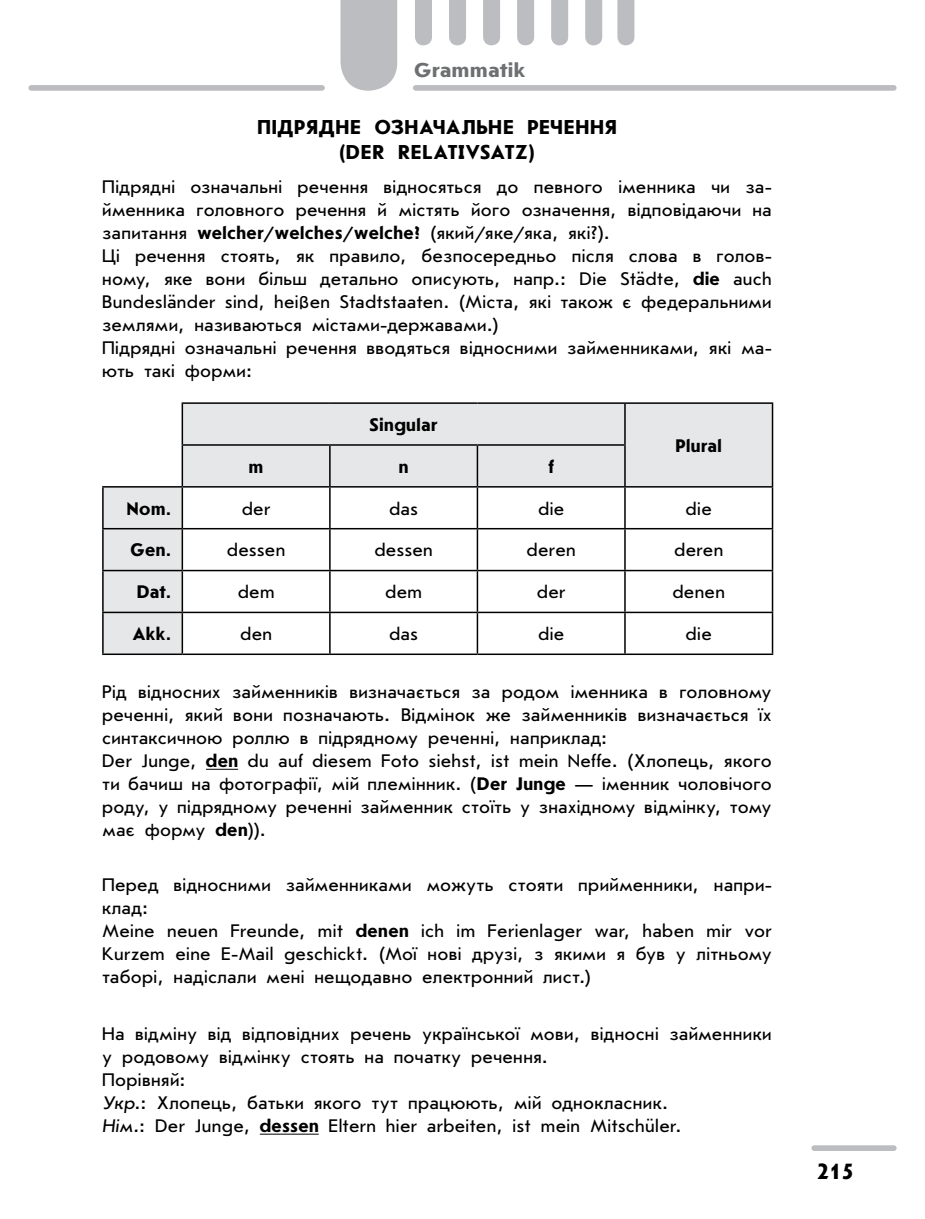
<style>
.page{position:relative;width:925px;height:1219px;background:#fff}
.page>*{position:absolute;margin:0;border:0;box-sizing:border-box;transform-origin:0 0}
.t1{font:700 23px "Journal Sans OTF";color:#000}
.t2{font:700 21px "Journal Sans OTF";letter-spacing:.02em;color:#000}
.t3{font:700 21px "Journal Sans OTF";letter-spacing:.02em;color:#6d6f71;scale:1.1 1}
.t4{font:19px/23px "Journal Sans OTF";letter-spacing:.015em;color:#000}
.t5{font:700 19px "Journal Sans OTF";letter-spacing:.025em;color:#000}
.s1{font-weight:700}
</style>
<div class="page">
<hr style="left:206px;top:769px;width:32px;height:1px;background:#000">
<hr style="left:260px;top:1134px;width:58px;height:1px;background:#000">
<svg style="left:104px;top:404px;width:667px;height:249px"></svg>
<hr style="left:181px;top:402px;width:149px;height:2px;background:#000">
<hr style="left:181px;top:404px;width:2px;height:40px;background:#000">
<hr style="left:330px;top:402px;width:147px;height:2px;background:#000">
<hr style="left:477px;top:402px;width:147px;height:2px;background:#000">
<hr style="left:624px;top:402px;width:149px;height:2px;background:#000">
<hr style="left:624px;top:404px;width:1px;height:40px;background:#000">
<hr style="left:771px;top:404px;width:2px;height:41px;background:#000">
<hr style="left:771px;top:445px;width:2px;height:41px;background:#000">
<hr style="left:181px;top:444px;width:149px;height:2px;background:#000">
<hr style="left:181px;top:446px;width:2px;height:40px;background:#000">
<hr style="left:330px;top:444px;width:147px;height:2px;background:#000">
<hr style="left:329px;top:446px;width:1px;height:40px;background:#000">
<hr style="left:477px;top:444px;width:148px;height:2px;background:#000">
<hr style="left:476px;top:446px;width:2px;height:40px;background:#000">
<hr style="left:624px;top:446px;width:1px;height:40px;background:#000">
<hr style="left:102px;top:486px;width:80px;height:2px;background:#000">
<hr style="left:102px;top:488px;width:2px;height:40px;background:#000">
<hr style="left:182px;top:486px;width:148px;height:2px;background:#000">
<hr style="left:181px;top:488px;width:2px;height:40px;background:#000">
<hr style="left:330px;top:486px;width:147px;height:2px;background:#000">
<hr style="left:329px;top:488px;width:1px;height:40px;background:#000">
<hr style="left:477px;top:486px;width:147px;height:2px;background:#000">
<hr style="left:476px;top:488px;width:2px;height:40px;background:#000">
<hr style="left:624px;top:486px;width:149px;height:2px;background:#000">
<hr style="left:624px;top:488px;width:1px;height:40px;background:#000">
<hr style="left:771px;top:488px;width:2px;height:40px;background:#000">
<hr style="left:102px;top:528px;width:80px;height:1px;background:#000">
<hr style="left:102px;top:529px;width:2px;height:41px;background:#000">
<hr style="left:182px;top:528px;width:148px;height:1px;background:#000">
<hr style="left:181px;top:529px;width:2px;height:41px;background:#000">
<hr style="left:330px;top:528px;width:147px;height:1px;background:#000">
<hr style="left:329px;top:529px;width:1px;height:41px;background:#000">
<hr style="left:477px;top:528px;width:147px;height:1px;background:#000">
<hr style="left:476px;top:529px;width:2px;height:41px;background:#000">
<hr style="left:624px;top:528px;width:149px;height:1px;background:#000">
<hr style="left:624px;top:529px;width:1px;height:41px;background:#000">
<hr style="left:771px;top:529px;width:2px;height:41px;background:#000">
<hr style="left:102px;top:570px;width:80px;height:1px;background:#000">
<hr style="left:102px;top:571px;width:2px;height:41px;background:#000">
<hr style="left:182px;top:570px;width:148px;height:1px;background:#000">
<hr style="left:181px;top:571px;width:2px;height:41px;background:#000">
<hr style="left:330px;top:570px;width:147px;height:1px;background:#000">
<hr style="left:329px;top:571px;width:1px;height:41px;background:#000">
<hr style="left:477px;top:570px;width:147px;height:1px;background:#000">
<hr style="left:476px;top:571px;width:2px;height:41px;background:#000">
<hr style="left:624px;top:570px;width:149px;height:1px;background:#000">
<hr style="left:624px;top:571px;width:1px;height:41px;background:#000">
<hr style="left:771px;top:571px;width:2px;height:41px;background:#000">
<hr style="left:102px;top:612px;width:80px;height:1px;background:#000">
<hr style="left:102px;top:613px;width:2px;height:40px;background:#000">
<hr style="left:182px;top:612px;width:148px;height:1px;background:#000">
<hr style="left:181px;top:613px;width:2px;height:40px;background:#000">
<hr style="left:330px;top:612px;width:147px;height:1px;background:#000">
<hr style="left:329px;top:613px;width:1px;height:40px;background:#000">
<hr style="left:477px;top:612px;width:147px;height:1px;background:#000">
<hr style="left:476px;top:613px;width:2px;height:40px;background:#000">
<hr style="left:624px;top:612px;width:149px;height:1px;background:#000">
<hr style="left:624px;top:613px;width:1px;height:40px;background:#000">
<hr style="left:771px;top:613px;width:2px;height:40px;background:#000">
<hr style="left:102px;top:653px;width:80px;height:2px;background:#000">
<hr style="left:182px;top:653px;width:148px;height:2px;background:#000">
<hr style="left:330px;top:653px;width:147px;height:2px;background:#000">
<hr style="left:477px;top:653px;width:147px;height:2px;background:#000">
<hr style="left:624px;top:653px;width:149px;height:2px;background:#000">
<svg style="left:340px;top:0;width:57px;height:91px;background:#c0c1c4"></svg>
<svg style="left:415px;top:0;width:17px;height:45px"></svg>
<svg style="left:449px;top:0;width:17px;height:45px"></svg>
<svg style="left:483px;top:0;width:17px;height:45px"></svg>
<svg style="left:517px;top:0;width:17px;height:45px"></svg>
<svg style="left:551px;top:0;width:17px;height:45px"></svg>
<svg style="left:585px;top:0;width:17px;height:45px"></svg>
<svg style="left:617px;top:0;width:17px;height:45px"></svg>
<div style="left:811px;top:1145px;width:85px;height:6px;background:#bcbdc0;border-radius:3px"></div>
<div style="left:31px;top:85px;width:291px;height:6px;background:#bcbdc0"></div>
<div style="left:415px;top:85px;width:478px;height:6px;background:#bcbdc0"></div>
<p class="t3" style="left:413px;top:57px;width:103px">Grammatik</p>
<p class="t2" style="left:257px;top:114px;width:133px">ПІДРЯДНЕ ОЗНА</p>
<p class="t2" style="left:432px;top:114px;width:28px">ЧАЛЬН</p>
<p class="t2" style="left:503px;top:114px;width:87px">Е РЕЧЕННЯ</p>
<p class="t2" style="left:338px;top:139px;width:35px">(Der</p>
<p class="t2" style="left:398px;top:139px;width:26px">Relativsatz</p>
<p class="t2" style="left:528px;top:139px;width:9px">)</p>
<p class="t4" style="left:102px;top:175px;width:671px">Підрядні означальні речення відносяться до певного іменника чи за&shy;йменника головного речення й містять його означення, відповідаючи на запитання <span class="s1">welcher/welches/welche?</span> (який/яке/яка, які?).<br>Ці речення стоять, як правило, безпосередньо після слова в голов&shy;ному, яке вони більш детально описують, напр.: Die Städte, <span class="s1">die</span> auch Bundesländer sind, heißen Stadtstaaten. (Міста, які також є федеральними землями, називаються містами-державами.)<br>Підрядні означальні речення вводяться відносними займенниками, які ма&shy;ють такі форми:</p>
<p class="t5" style="left:369px;top:413px;width:70px">Singular</p>
<p class="t5" style="left:675px;top:434px;width:47px">Plural</p>
<p class="t5" style="left:249px;top:455px;width:16px">m</p>
<p class="t5" style="left:398px;top:455px;width:11px">n</p>
<p class="t5" style="left:548px;top:455px;width:8px">f</p>
<p class="t5" style="left:126px;top:497px;width:46px">Nom.</p>
<p class="t4" style="left:242px;top:497px;width:30px">der</p>
<p class="t4" style="left:389px;top:497px;width:30px">das</p>
<p class="t4" style="left:538px;top:497px;width:28px">die</p>
<p class="t4" style="left:685px;top:497px;width:28px">die</p>
<p class="t5" style="left:130px;top:539px;width:42px">Gen.</p>
<p class="t4" style="left:227px;top:538px;width:60px">dessen</p>
<p class="t4" style="left:374px;top:538px;width:60px">dessen</p>
<p class="t4" style="left:526px;top:538px;width:51px">deren</p>
<p class="t4" style="left:674px;top:538px;width:51px">deren</p>
<p class="t5" style="left:137px;top:580px;width:35px">Dat.</p>
<p class="t4" style="left:237px;top:580px;width:38px">dem</p>
<p class="t4" style="left:385px;top:580px;width:38px">dem</p>
<p class="t4" style="left:536px;top:580px;width:30px">der</p>
<p class="t4" style="left:672px;top:580px;width:54px">denen</p>
<p class="t5" style="left:132px;top:622px;width:40px">Akk.</p>
<p class="t4" style="left:240px;top:622px;width:33px">den</p>
<p class="t4" style="left:389px;top:622px;width:30px">das</p>
<p class="t4" style="left:538px;top:622px;width:28px">die</p>
<p class="t4" style="left:685px;top:622px;width:28px">die</p>
<p class="t4" style="left:102px;top:680px;width:670px">Рід відносних займенників визначається за родом іменника в головному реченні, який вони позначають. Відмінок же займенників визначається їх синтаксичною роллю в підрядному реченні, наприклад:<br>Der Junge, <span class="s1">den</span> du auf diesem Foto siehst, ist mein Neffe. (Хлопець, якого ти бачиш на фотографії, мій племінник. (<span class="s1">Der Junge</span> — іменник чоловічого роду, у підрядному реченні займенник стоїть у знахідному відмінку, тому має форму <span class="s1">den</span>)).</p>
<p class="t4" style="left:102px;top:873px;width:670px">Перед відносними займенниками можуть стояти прийменники, напри&shy;клад:<br>Meine neuen Freunde, mit <span class="s1">denen</span> ich im Ferienlager war, haben mir vor Kurzem eine E-Mail geschickt. (Мої нові друзі, з якими я був у літньому таборі, надіслали мені нещодавно електронний лист.)</p>
<p class="t4" style="left:102px;top:1022px;width:670px">На відміну від відповідних речень української мови, відносні займенники у родовому відмінку стоять на початку речення.<br>Порівняй:<br>Укр.: Хлопець, батьки якого тут працюють, мій однокласник.<br>Нім.: Der Junge, <span class="s1">dessen</span> Eltern hier arbeiten, ist mein Mitschüler.</p>
<p class="t1" style="left:816px;top:1157px;width:38px">215</p>
</div>
